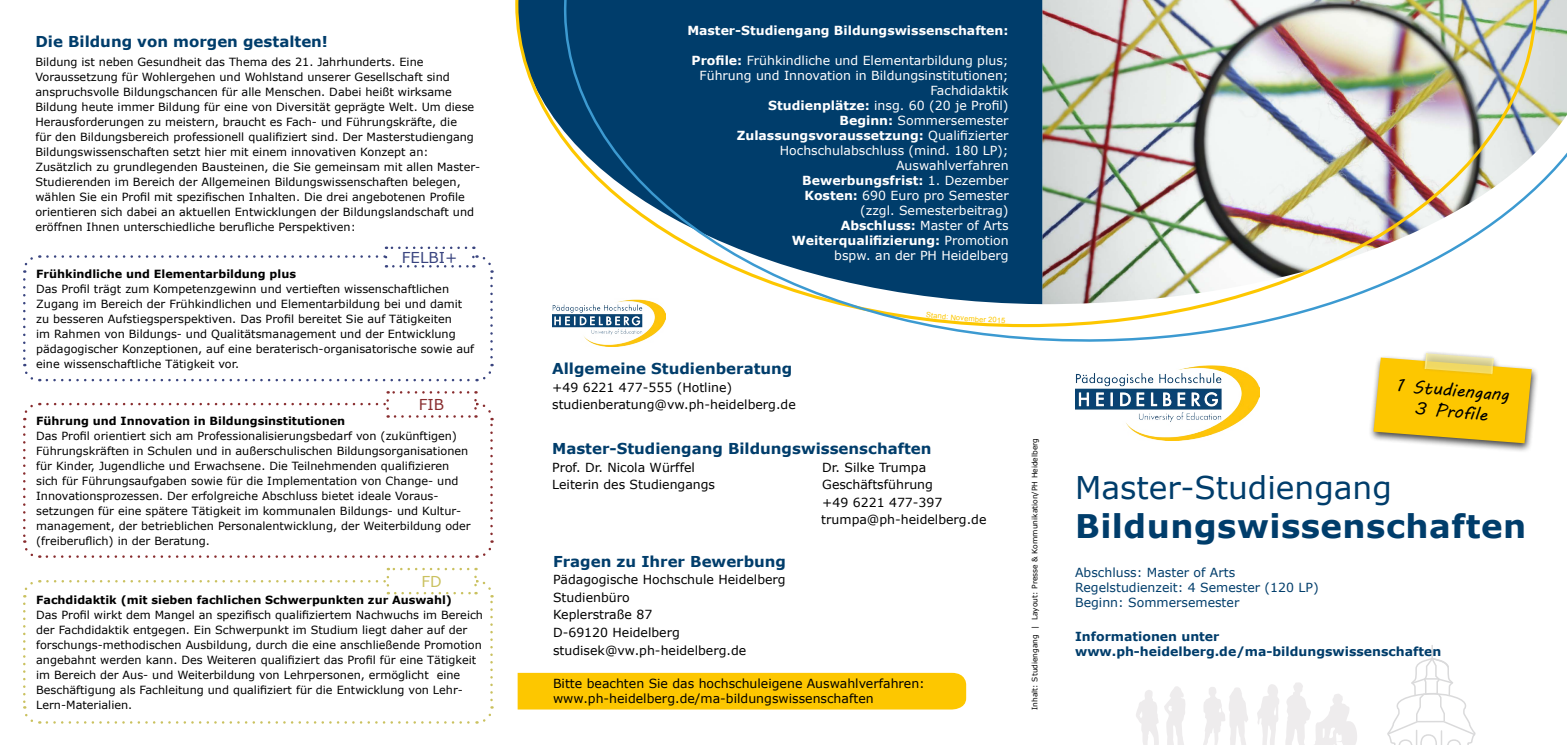
<style>
.page{position:relative;width:1567px;height:745px;background:#fff}
.page>*{position:absolute;margin:0;border:0;box-sizing:border-box;transform-origin:0 0}
.t1{font:700 32.5px "Verdana";letter-spacing:.015em;color:#003d6b}
.t2{font:31.25px "Verdana";color:#003d6b}
.t3{font:17.5px/21px "MV Boli";color:#000;text-align:center}
.t4{font:700 15px "Verdana";color:#003d6b}
.t5{font:15px "Verdana";color:#39447f}
.t6{font:15px "Verdana";color:#882c2e}
.t7{font:15px "Verdana";color:#cac15f}
.t8{font:12.5px/15px "Verdana";color:#fff;text-align:right}
.t9{font:12.5px/17.5px "Verdana";color:#000}
.t10{font:12.5px/15px "Verdana";color:#003d6b}
.t11{font:700 12.5px/15px "Verdana";color:#003d6b}
.t12{font:700 12.5px "Verdana";color:#fff}
.t13{font:11.25px/15px "Verdana";color:#000}
.t14{font:700 11.25px "Verdana";color:#000}
.t15{font:7.5px "Verdana";color:#000}
.t16{font:7.5px "Arial";color:#fdc700}
.s1{font-weight:700}
</style>
<div class="page">
<img style="left:1075px;top:365px;width:184px;height:75px">
<svg style="left:1387px;top:645px;width:89px;height:99px"></svg>
<svg style="left:1136px;top:686px;width:49px;height:58px"></svg>
<svg style="left:1203px;top:687px;width:45px;height:57px"></svg>
<svg style="left:1257px;top:684px;width:22px;height:60px"></svg>
<svg style="left:1285px;top:682px;width:72px;height:62px"></svg>
<div style="left:1367px;top:350px;width:172px;height:103px;background:#000;opacity:.75"></div>
<svg style="left:1373px;top:350px;width:158px;height:93px;background:#f4cb34"></svg>
<div style="left:517px;top:672px;width:449px;height:37px;background:#fdc700"></div>
<svg style="left:515px;top:0;width:47px;height:328px"></svg>
<img style="left:562px;top:0;width:1004px;height:346px">
<svg style="left:23px;top:246px;width:471px;height:136px"></svg>
<svg style="left:23px;top:391px;width:471px;height:167px"></svg>
<svg style="left:23px;top:567px;width:471px;height:157px"></svg>
<svg style="left:926px;top:311px;width:48px;height:10px"></svg>
<svg style="left:992px;top:317px;width:13px;height:6px"></svg>
<h3 class="t4" style="left:35px;top:31px;width:294px">Die Bildung von morgen gestalten!</h3>
<p class="t13" style="left:35px;top:54px;width:446px">Bildung ist neben Gesundheit das Thema des 21. Jahrhunderts. Eine Voraussetzung für Wohlergehen und Wohlstand unserer Gesellschaft sind anspruchsvolle Bildungschancen für alle Menschen. Dabei heißt wirksame Bildung heute immer Bildung für eine von Diversität geprägte Welt. Um diese Herausforderungen zu meistern, braucht es Fach- und Führungskräfte, die<br>für den Bildungsbereich professionell qualifiziert sind. Der Masterstudiengang Bildungswissenschaften setzt hier mit einem innovativen Konzept an:<br>Zusätzlich zu grundlegenden Bausteinen, die Sie gemeinsam mit allen Master-Studierenden im Bereich der Allgemeinen Bildungswissenschaften belegen, wählen Sie ein Profil mit spezifischen Inhalten. Die drei angebotenen Profile orientieren sich dabei an aktuellen Entwicklungen der Bildungslandschaft und eröffnen Ihnen unterschiedliche berufliche Perspektiven:</p>
<p class="t14" style="left:36px;top:265px;width:261px">Frühkindliche und Elementarbildung plus</p>
<p class="t13" style="left:36px;top:280px;width:439px">Das Profil trägt zum Kompetenzgewinn und vertieften wissenschaftlichen Zugang im Bereich der Frühkindlichen und Elementarbildung bei und damit zu besseren Aufstiegsperspektiven. Das Profil bereitet Sie auf Tätigkeiten<br>im Rahmen von Bildungs- und Qualitätsmanagement und der Entwicklung pädagogischer Konzeptionen, auf eine beraterisch-organisatorische sowie auf eine wissenschaftliche Tätigkeit vor.</p>
<h3 class="t5" style="left:402px;top:247px;width:57px">FELBI+</h3>
<h3 class="t6" style="left:419px;top:394px;width:27px">FIB</h3>
<p class="t14" style="left:36px;top:412px;width:310px">Führung und Innovation in Bildungsinstitutionen</p>
<p class="t13" style="left:36px;top:427px;width:436px">Das Profil orientiert sich am Professionalisierungsbedarf von (zukünftigen)<br>Führungskräften in Schulen und in außerschulischen Bildungsorganisationen für Kinder, Jugendliche und Erwachsene. Die Teilnehmenden qualifizieren sich für Führungsaufgaben sowie für die Implementation von Change- und Innovationsprozessen. Der erfolgreiche Abschluss bietet ideale Voraus&shy;setzungen für eine spätere Tätigkeit im kommunalen Bildungs- und Kultur&shy;management, der betrieblichen Personalentwicklung, der Weiterbildung oder (freiberuflich) in der Beratung.</p>
<h3 class="t7" style="left:421px;top:570px;width:22px">FD</h3>
<p class="t14" style="left:36px;top:591px;width:417px">Fachdidaktik (mit sieben fachlichen Schwerpunkten zur Auswahl)</p>
<p class="t13" style="left:36px;top:606px;width:448px">Das Profil wirkt dem Mangel an spezifisch qualifiziertem Nachwuchs im Bereich der Fachdidaktik entgegen. Ein Schwerpunkt im Studium liegt daher auf der forschungs-methodischen Ausbildung, durch die eine anschließende Promotion angebahnt werden kann. Des Weiteren qualifiziert das Profil für eine Tätigkeit im Bereich der Aus- und Weiterbildung von Lehrpersonen, ermöglicht eine Beschäftigung als Fachleitung und qualifiziert für die Entwicklung von Lehr-Lern-Materialien.</p>
<p class="t12" style="left:687px;top:21px;width:323px">Master-Studiengang Bildungswissenschaften:</p>
<p class="t8" style="left:691px;top:53px;width:318px"><span class="s1">Profile:</span> Frühkindliche und Elementarbildung plus;<br>Führung und Innovation in Bildungsinstitutionen;<br>Fachdidaktik<br><span class="s1">Studienplätze:</span> insg. 60 (20 je Profil)<br><span class="s1">Beginn:</span> Sommersemester<br><span class="s1">Zulassungsvoraussetzung:</span> Qualifizierter<br>Hochschulabschluss (mind. 180 LP);<br>Auswahlverfahren<br><span class="s1">Bewerbungsfrist:</span> 1. Dezember<br><span class="s1">Kosten:</span> 690 Euro pro Semester<br>(zzgl. Semesterbeitrag)<br><span class="s1">Abschluss:</span> Master of Arts<br><span class="s1">Weiterqualifizierung:</span> Promotion<br>bspw. an der PH Heidelberg</p>
<p class="t16" style="left:975px;top:314px;width:19px;rotate:3deg">ber 2</p>
<h3 class="t4" style="left:552px;top:358px;width:242px">Allgemeine Studienberatung</h3>
<p class="t9" style="left:552px;top:378px;width:245px">+49 6221 477-555 (Hotline) studienberatung@vw.ph-heidelberg.de</p>
<h3 class="t4" style="left:552px;top:437px;width:381px">Master-Studiengang Bildungswissenschaften</h3>
<p class="t9" style="left:552px;top:458px;width:144px">Prof. Dr. Nicola Würffel</p>
<p class="t9" style="left:822px;top:458px;width:105px">Dr. Silke Trumpa</p>
<p class="t9" style="left:552px;top:475px;width:164px">Leiterin des Studiengangs</p>
<p class="t9" style="left:821px;top:475px;width:167px">Geschäftsführung<br>+49 6221 477-397 trumpa@ph-heidelberg.de</p>
<h3 class="t4" style="left:553px;top:550px;width:234px">Fragen zu Ihrer Bewerbung</h3>
<p class="t9" style="left:553px;top:570px;width:234px">Pädagogische Hochschule Heidelberg<br>Studienbüro<br>Keplerstraße 87<br>D-69120 Heidelberg studisek@vw.ph-heidelberg.de</p>
<p class="t9" style="left:553px;top:675px;width:373px;line-height:15px">Bitte beachten Sie das hochschuleigene Auswahlverfahren: www.ph-heidelberg.de/ma-bildungswissenschaften</p>
<p class="t15" style="left:1029px;top:709px;width:273px;rotate:-90deg">Inhalt: Studiengang | Layout: Presse &amp; Kommunikation/PH Heidelberg</p>
<h3 class="t3" style="left:1397px;top:374px;width:114px;rotate:5deg">1 Studiengang<br>3 Profile</h3>
<h2 class="t2" style="left:1075px;top:466px;width:318px">Master-Studiengang</h2>
<h1 class="t1" style="left:1075px;top:503px;width:452px">Bildungswissenschaften</h1>
<p class="t10" style="left:1075px;top:564px;width:245px">Abschluss: Master of Arts<br>Regelstudienzeit: 4 Semester (120 LP)<br>Beginn: Sommersemester</p>
<p class="t11" style="left:1075px;top:628px;width:368px">Informationen unter www.ph-heidelberg.de/ma-bildungswissenschaften</p>
</div>
